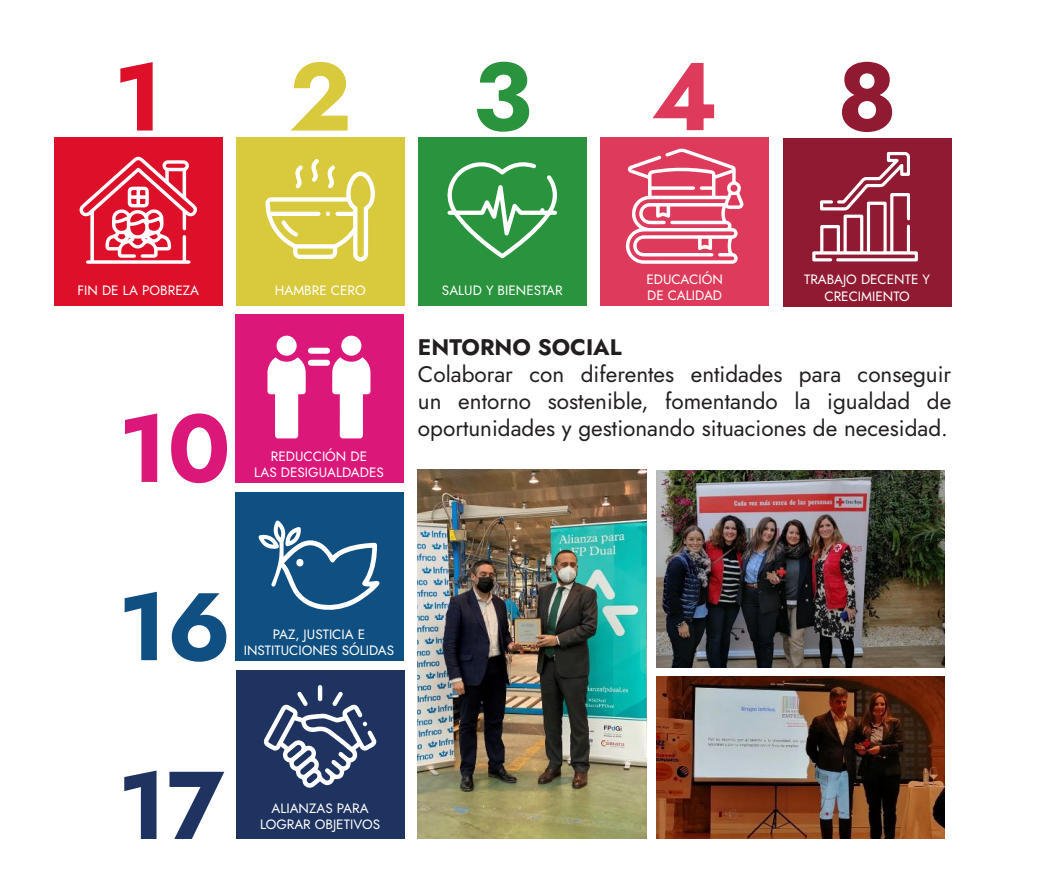
<style>
.page{position:relative;width:1063px;height:893px;background:#fff}
.page>*{position:absolute;margin:0;border:0;box-sizing:border-box;transform-origin:0 0}
.t1{font:700 96px "Jost";color:#29943d}
.t2{font:700 96px "Jost";color:#db177a}
.t3{font:700 96px "Jost";color:#0f4f82}
.t4{font:700 96px "Jost";color:#1f3361}
.t5{font:700 96px "Jost";color:#de0f29}
.t6{font:700 96px "Jost";color:#d9c93d}
.t7{font:700 96px "Jost";color:#911a33}
.t8{font:22.5px/27px "Jost";color:#231f20;text-align:justify}
.t9{font:700 22.5px "Jost";color:#231f20}
.t10{font:13.5px/16.2px "Jost";color:#fff;text-align:center}
.s1{color:#de3b5c}
</style>
<div class="page">
<div style="left:54px;top:138px;width:169px;height:168px;background:#de0f29"></div>
<div style="left:236px;top:138px;width:169px;height:168px;background:#d9c93d"></div>
<div style="left:418px;top:138px;width:169px;height:168px;background:#29943d"></div>
<svg style="left:79px;top:156px;width:118px;height:108px"></svg>
<svg style="left:266px;top:159px;width:109px;height:103px"></svg>
<svg style="left:447px;top:162px;width:110px;height:97px"></svg>
<div style="left:600px;top:138px;width:169px;height:168px;background:#de3b5c"></div>
<svg style="left:626px;top:148px;width:117px;height:116px"></svg>
<div style="left:783px;top:138px;width:168px;height:169px;background:#911a33"></div>
<svg style="left:812px;top:152px;width:106px;height:109px"></svg>
<div style="left:235px;top:493px;width:168px;height:168px;background:#0f4f82"></div>
<div style="left:235px;top:314px;width:168px;height:169px;background:#db177a"></div>
<div style="left:277px;top:336px;width:20px;height:20px;background:#fff;border-radius:50%"></div>
<div style="left:341px;top:336px;width:20px;height:20px;background:#fff;border-radius:50%"></div>
<svg style="left:268px;top:348px;width:102px;height:90px"></svg>
<svg style="left:258px;top:520px;width:121px;height:90px"></svg>
<div style="left:296px;top:559px;width:7px;height:7px;background:#fff;border-radius:50%"></div>
<div style="left:236px;top:670px;width:168px;height:168px;background:#1f3361"></div>
<svg style="left:263px;top:685px;width:113px;height:103px"></svg>
<img style="left:418px;top:470px;width:228px;height:368px">
<img style="left:657px;top:470px;width:288px;height:198px">
<img style="left:657px;top:677px;width:288px;height:162px">
<h1 class="t5" style="left:114px;top:32px;width:50px">1</h1>
<h1 class="t6" style="left:289px;top:32px;width:64px">2</h1>
<h1 class="t1" style="left:472px;top:31px;width:247px">3 <span class="s1">4</span></h1>
<p class="t10" style="left:78px;top:282px;width:123px">FIN DE LA POBREZA</p>
<p class="t10" style="left:275px;top:282px;width:92px">HAMBRE CERO</p>
<p class="t10" style="left:442px;top:282px;width:122px">SALUD Y BIENESTAR</p>
<p class="t10" style="left:647px;top:271px;width:78px;text-align:left">EDUCACIÓN<br>DE CALIDAD</p>
<h1 class="t7" style="left:837px;top:32px;width:62px">8</h1>
<p class="t10" style="left:804px;top:272px;width:128px">TRABAJO DECENTE Y<br>CRECIMIENTO</p>
<h1 class="t2" style="left:118px;top:383px;width:114px">10</h1>
<p class="t10" style="left:271px;top:448px;width:98px">REDUCCIÓN DE</p>
<p class="t10" style="left:254px;top:464px;width:131px">LAS DESIGUALDADES</p>
<h2 class="t9" style="left:418px;top:331px;width:205px">ENTORNO SOCIAL</h2>
<h2 class="t8" style="left:418px;top:361px;width:535px">Colaborar con diferentes entidades para conseguir un entorno sostenible, fomentando la igualdad de oportunidades y gestionando situaciones de necesidad.</h2>
<h1 class="t3" style="left:118px;top:561px;width:115px">16</h1>
<p class="t10" style="left:244px;top:626px;width:152px">PAZ, JUSTICIA E<br>INSTITUCIONES SÓLIDAS</p>
<h1 class="t4" style="left:118px;top:740px;width:108px">17</h1>
<p class="t10" style="left:271px;top:800px;width:99px">ALIANZAS PARA</p>
<p class="t10" style="left:260px;top:817px;width:122px">LOGRAR OBJETIVOS</p>
</div>
